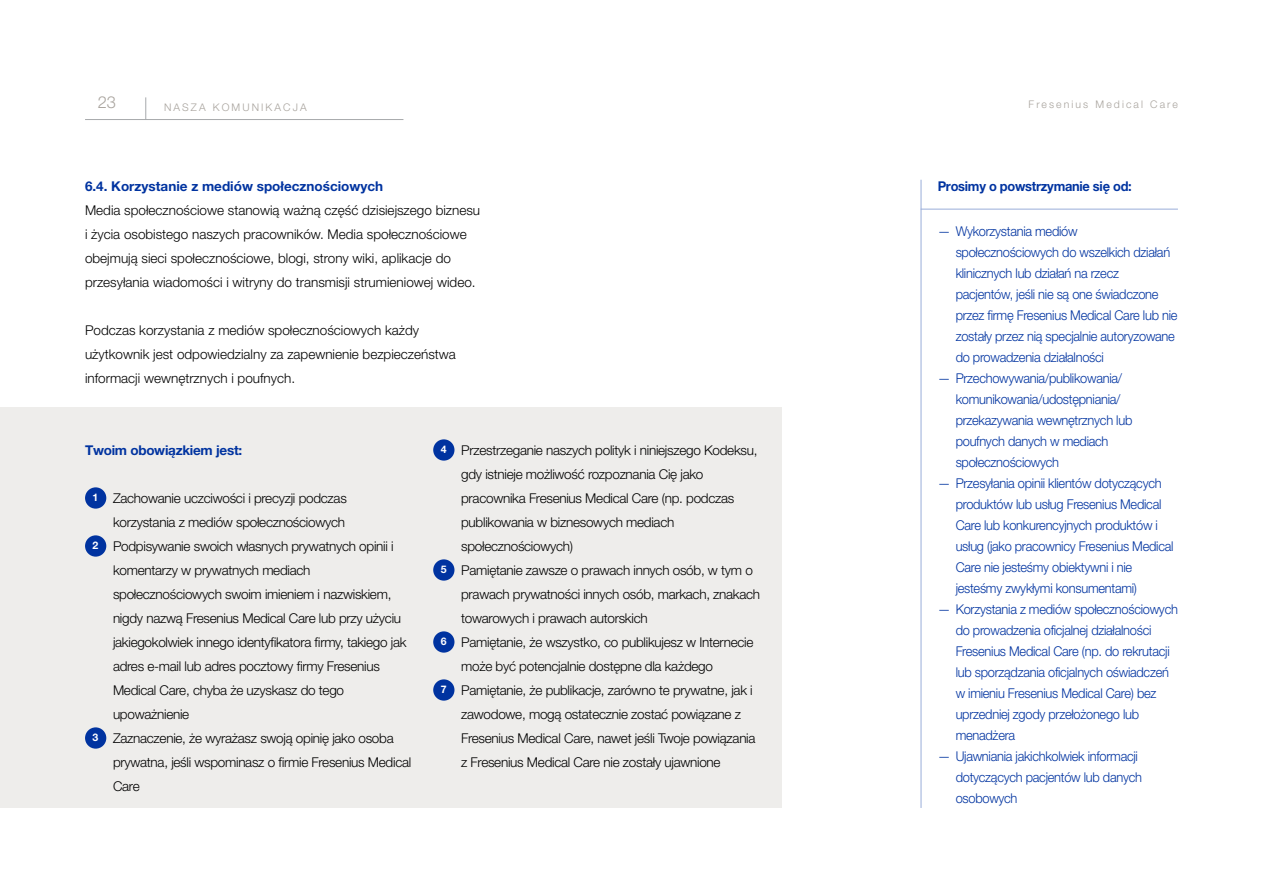
<style>
.page{position:relative;width:1263px;height:893px;background:#fff}
.page>*{position:absolute;margin:0;border:0;box-sizing:border-box;transform-origin:0 0}
.t1{font:300 16.5px "Helvetica Neue LT Pro";color:#a8a39d}
.t2{font:300 13.5px "Helvetica Neue LT Pro";letter-spacing:-.02em;color:#000}
.t3{font:300 13.5px/21px "Helvetica Neue LT Pro";letter-spacing:-.02em;color:#0033a0;scale:.95 1}
.t4{font:300 13.5px/24px "Helvetica Neue LT Pro";color:#000}
.t5{font:700 13.5px "Helvetica Neue LT Pro";color:#0033a0}
.t6{font:700 13.5px "Helvetica Neue LT Pro";letter-spacing:-.02em;color:#0033a0;scale:.95 1}
.t7{font:700 13.5px "Helvetica Neue LT Pro";letter-spacing:-.02em;color:#0033a0}
.t8{font:300 10.5px "Helvetica Neue LT Pro";letter-spacing:.2em;color:#a8a39d}
</style>
<div class="page">
<div style="left:0;top:407px;width:781px;height:401px;background:#eeedeb"></div>
<div style="left:85px;top:487px;width:21px;height:22px;background:#0033a0;border-radius:50%"></div>
<div style="left:85px;top:535px;width:21px;height:22px;background:#0033a0;border-radius:50%"></div>
<div style="left:85px;top:727px;width:21px;height:22px;background:#0033a0;border-radius:50%"></div>
<div style="left:433px;top:439px;width:21px;height:22px;background:#0033a0;border-radius:50%"></div>
<div style="left:433px;top:559px;width:21px;height:22px;background:#0033a0;border-radius:50%"></div>
<div style="left:433px;top:631px;width:21px;height:22px;background:#0033a0;border-radius:50%"></div>
<div style="left:433px;top:679px;width:21px;height:22px;background:#0033a0;border-radius:50%"></div>
<hr style="left:921px;top:180px;width:1px;height:628px;background:#99add9">
<hr style="left:921px;top:209px;width:257px;height:1px;background:#99add9">
<hr style="left:85px;top:119px;width:318px;height:1px;background:#a7a9ac">
<svg style="left:145px;top:97px;width:1px;height:22px"></svg>
<p class="t1" style="left:98px;top:92px;width:20px">23</p>
<p class="t8" style="left:164px;top:100px;width:144px">NASZA KOMUNIKACJA</p>
<p class="t8" style="left:1028px;top:98px;width:151px">Fresenius Medical Care</p>
<p class="t5" style="left:85px;top:178px;width:300px">6.4. Korzystanie z mediów społecznościowych</p>
<p class="t4" style="left:85px;top:198px;width:397px">Media społecznościowe stanowią ważną część dzisiejszego biznesu i życia osobistego naszych pracowników. Media społecznościowe obejmują sieci społecznościowe, blogi, strony wiki, aplikacje do przesyłania wiadomości i witryny do transmisji strumieniowej wideo.</p>
<p class="t4" style="left:85px;top:318px;width:372px">Podczas korzystania z mediów społecznościowych każdy użytkownik jest odpowiedzialny za zapewnienie bezpieczeństwa informacji wewnętrznych i poufnych.</p>
<p class="t7" style="left:85px;top:442px;width:159px">Twoim obowiązkiem jest:</p>
<p class="t2" style="left:93px;top:490px;width:256px"><sup>1</sup> Zachowanie uczciwości i precyzji podczas</p>
<p class="t2" style="left:113px;top:514px;width:234px">korzystania z mediów społecznościowych</p>
<p class="t2" style="left:93px;top:538px;width:303px"><sup>2</sup> Podpisywanie swoich własnych prywatnych opinii i</p>
<p class="t2" style="left:113px;top:562px;width:199px">komentarzy w prywatnych mediach</p>
<p class="t2" style="left:113px;top:586px;width:280px">społecznościowych swoim imieniem i nazwiskiem,</p>
<p class="t2" style="left:113px;top:610px;width:290px">nigdy nazwą Fresenius Medical Care lub przy użyciu</p>
<p class="t2" style="left:113px;top:634px;width:295px">jakiegokolwiek innego identyfikatora firmy, takiego jak</p>
<p class="t2" style="left:113px;top:658px;width:268px">adres e-mail lub adres pocztowy firmy Fresenius</p>
<p class="t2" style="left:113px;top:682px;width:233px">Medical Care, chyba że uzyskasz do tego</p>
<p class="t2" style="left:113px;top:706px;width:78px">upoważnienie</p>
<p class="t2" style="left:93px;top:730px;width:303px"><sup>3</sup> Zaznaczenie, że wyrażasz swoją opinię jako osoba</p>
<p class="t2" style="left:113px;top:754px;width:300px">prywatna, jeśli wspominasz o firmie Fresenius Medical</p>
<p class="t2" style="left:113px;top:778px;width:28px">Care</p>
<p class="t2" style="left:441px;top:442px;width:318px"><sup>4</sup> Przestrzeganie naszych polityk i niniejszego Kodeksu,</p>
<p class="t2" style="left:461px;top:466px;width:244px">gdy istnieje możliwość rozpoznania Cię jako</p>
<p class="t2" style="left:461px;top:490px;width:275px">pracownika Fresenius Medical Care (np. podczas</p>
<p class="t2" style="left:461px;top:514px;width:215px">publikowania w biznesowych mediach</p>
<p class="t2" style="left:461px;top:538px;width:113px">społecznościowych)</p>
<p class="t2" style="left:441px;top:562px;width:314px"><sup>5</sup> Pamiętanie zawsze o prawach innych osób, w tym o</p>
<p class="t2" style="left:461px;top:586px;width:300px">prawach prywatności innych osób, markach, znakach</p>
<p class="t2" style="left:461px;top:610px;width:188px">towarowych i prawach autorskich</p>
<p class="t2" style="left:441px;top:634px;width:314px"><sup>6</sup> Pamiętanie, że wszystko, co publikujesz w Internecie</p>
<p class="t2" style="left:461px;top:658px;width:253px">może być potencjalnie dostępne dla każdego</p>
<p class="t2" style="left:441px;top:682px;width:314px"><sup>7</sup> Pamiętanie, że publikacje, zarówno te prywatne, jak i</p>
<p class="t2" style="left:461px;top:706px;width:281px">zawodowe, mogą ostatecznie zostać powiązane z</p>
<p class="t2" style="left:461px;top:730px;width:296px">Fresenius Medical Care, nawet jeśli Twoje powiązania</p>
<p class="t2" style="left:461px;top:754px;width:261px">z Fresenius Medical Care nie zostały ujawnione</p>
<p class="t6" style="left:938px;top:178px;width:206px">Prosimy o powstrzymanie się od:</p>
<p class="t3" style="left:956px;top:220px;width:235px;text-indent:-18px">— Wykorzystania mediów społecznościowych do wszelkich działań klinicznych lub działań na rzecz pacjentów, jeśli nie są one świadczone przez firmę Fresenius Medical Care lub nie zostały przez nią specjalnie autoryzowane do prowadzenia działalności</p>
<p class="t3" style="left:956px;top:368px;width:187px;text-indent:-18px">— Przechowywania/publikowania/ komunikowania/udostępniania/ przekazywania wewnętrznych lub poufnych danych w mediach społecznościowych</p>
<p class="t3" style="left:956px;top:473px;width:231px;text-indent:-18px">— Przesyłania opinii klientów dotyczących produktów lub usług Fresenius Medical Care lub konkurencyjnych produktów i usług (jako pracownicy Fresenius Medical Care nie jesteśmy obiektywni i nie jesteśmy zwykłymi konsumentami)</p>
<p class="t3" style="left:956px;top:599px;width:235px;text-indent:-18px">— Korzystania z mediów społecznościowych do prowadzenia oficjalnej działalności Fresenius Medical Care (np. do rekrutacji lub sporządzania oficjalnych oświadczeń w imieniu Fresenius Medical Care) bez uprzedniej zgody przełożonego lub menadżera</p>
<p class="t3" style="left:956px;top:746px;width:198px;text-indent:-18px">— Ujawniania jakichkolwiek informacji dotyczących pacjentów lub danych osobowych</p>
</div>
